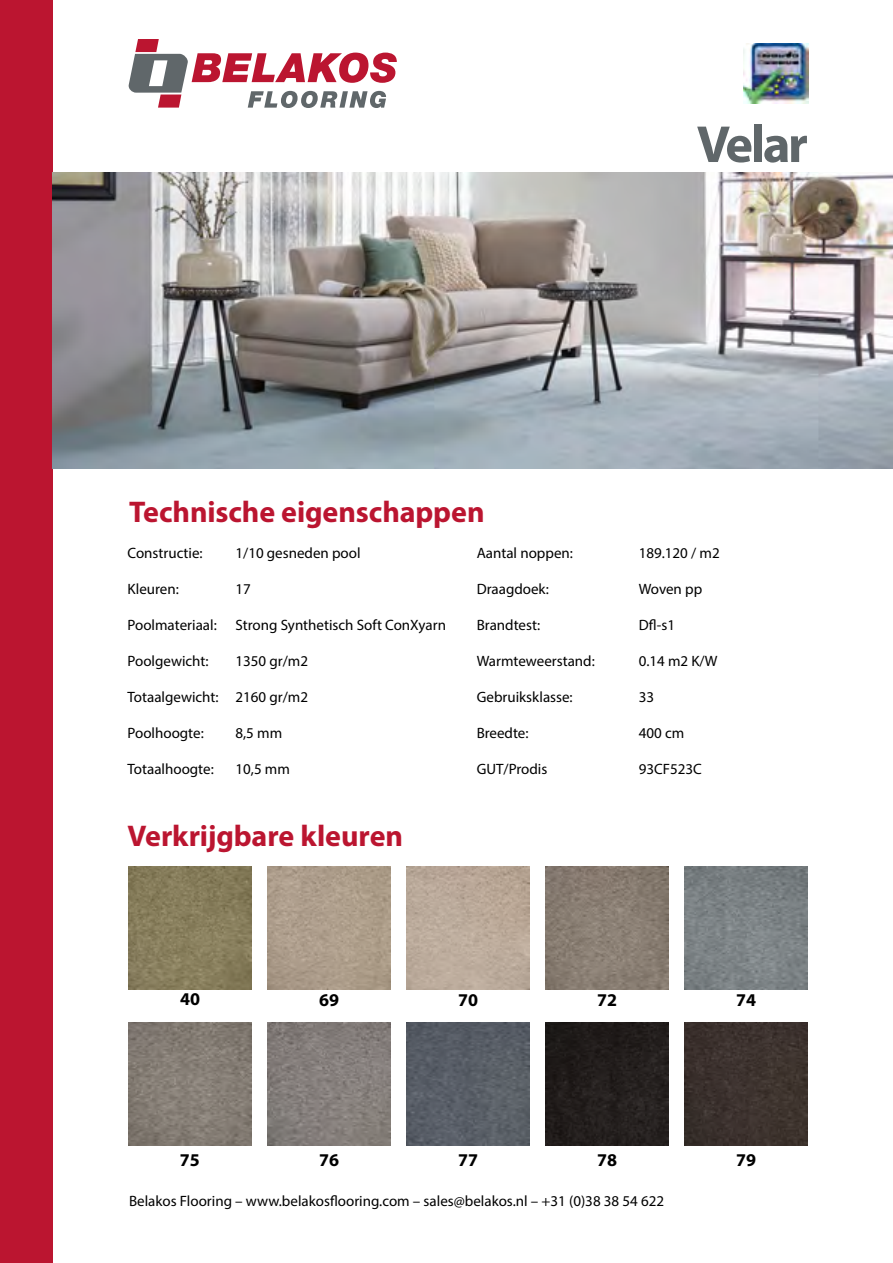
<style>
.page{position:relative;width:893px;height:1263px;background:#fff}
.page>*{position:absolute;margin:0;border:0;box-sizing:border-box;transform-origin:0 0}
.t1{font:700 52.5px "Myriad Pro";letter-spacing:-.05em;color:#60676a}
.t2{font:700 30px "Myriad Pro";letter-spacing:-.005em;color:#bb1530}
.t3{font:700 18px "Myriad Pro";color:#000}
.t4{font:15px "Myriad Pro";color:#000}
</style>
<div class="page">
<svg style="left:128px;top:39px;width:269px;height:69px"></svg>
<img style="left:129px;top:866px;width:123px;height:123px">
<img style="left:268px;top:866px;width:123px;height:123px">
<img style="left:407px;top:866px;width:123px;height:123px">
<img style="left:545px;top:866px;width:124px;height:123px">
<img style="left:684px;top:866px;width:124px;height:123px">
<img style="left:129px;top:1022px;width:123px;height:123px">
<img style="left:268px;top:1022px;width:123px;height:123px">
<img style="left:407px;top:1022px;width:123px;height:123px">
<img style="left:545px;top:1022px;width:124px;height:123px">
<img style="left:684px;top:1022px;width:124px;height:123px">
<div style="left:0;top:0;width:52px;height:1263px;background:#bb1530"></div>
<img style="left:52px;top:173px;width:841px;height:295px">
<img style="left:743px;top:44px;width:65px;height:60px">
<h2 class="t2" style="left:129px;top:492px;width:357px">Technische eigenschappen</h2>
<h1 class="t1" style="left:697px;top:110px;width:113px">Velar</h1>
<p class="t4" style="left:128px;top:544px;width:77px">Constructie:</p>
<p class="t4" style="left:236px;top:544px;width:127px">1/10 gesneden pool</p>
<p class="t4" style="left:128px;top:580px;width:53px">Kleuren:</p>
<p class="t4" style="left:236px;top:580px;width:17px">17</p>
<p class="t4" style="left:128px;top:616px;width:320px">Poolmateriaal: Strong Synthetisch Soft ConXyarn</p>
<p class="t4" style="left:128px;top:652px;width:83px">Poolgewicht:</p>
<p class="t4" style="left:236px;top:652px;width:74px">1350 gr/m2</p>
<p class="t4" style="left:128px;top:688px;width:182px">Totaalgewicht: 2160 gr/m2</p>
<p class="t4" style="left:128px;top:724px;width:78px">Poolhoogte:</p>
<p class="t4" style="left:236px;top:724px;width:48px">8,5 mm</p>
<p class="t4" style="left:128px;top:760px;width:88px">Totaalhoogte:</p>
<p class="t4" style="left:236px;top:760px;width:56px">10,5 mm</p>
<h2 class="t2" style="left:128px;top:816px;width:277px">Verkrijgbare kleuren</h2>
<p class="t4" style="left:477px;top:544px;width:98px">Aantal noppen:</p>
<p class="t4" style="left:639px;top:544px;width:82px">189.120 / m2</p>
<p class="t4" style="left:477px;top:580px;width:74px">Draagdoek:</p>
<p class="t4" style="left:639px;top:580px;width:65px">Woven pp</p>
<p class="t4" style="left:477px;top:616px;width:65px">Brandtest:</p>
<p class="t4" style="left:639px;top:616px;width:38px">Dfl-s1</p>
<p class="t4" style="left:477px;top:652px;width:120px">Warmteweerstand:</p>
<p class="t4" style="left:639px;top:652px;width:80px">0.14 m2 K/W</p>
<p class="t4" style="left:477px;top:688px;width:98px">Gebruiksklasse:</p>
<p class="t4" style="left:639px;top:688px;width:17px">33</p>
<p class="t4" style="left:477px;top:724px;width:53px">Breedte:</p>
<p class="t4" style="left:639px;top:724px;width:47px">400 cm</p>
<p class="t4" style="left:477px;top:760px;width:72px">GUT/Prodis</p>
<p class="t4" style="left:639px;top:760px;width:65px">93CF523C</p>
<p class="t3" style="left:180px;top:987px;width:21px">40</p>
<p class="t3" style="left:319px;top:988px;width:21px">69</p>
<p class="t3" style="left:458px;top:988px;width:21px">70</p>
<p class="t3" style="left:597px;top:988px;width:21px">72</p>
<p class="t3" style="left:736px;top:988px;width:21px">74</p>
<p class="t3" style="left:180px;top:1148px;width:21px">75</p>
<p class="t3" style="left:319px;top:1148px;width:21px">76</p>
<p class="t3" style="left:458px;top:1148px;width:21px">77</p>
<p class="t3" style="left:597px;top:1148px;width:21px">78</p>
<p class="t3" style="left:736px;top:1148px;width:21px">79</p>
<p class="t4" style="left:129px;top:1192px;width:537px">Belakos Flooring – www.belakosflooring.com – sales@belakos.nl – +31 (0)38 38 54 622</p>
</div>
